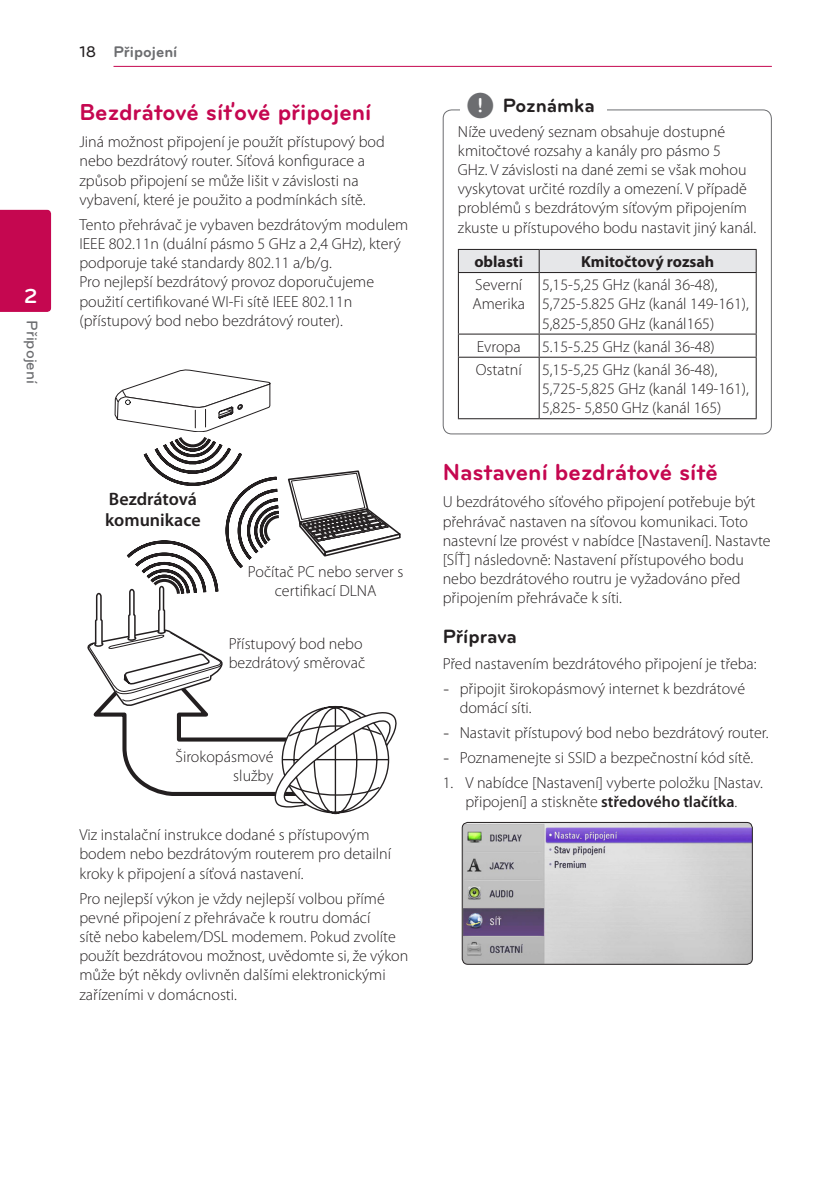
<style>
.page{position:relative;width:840px;height:1191px;background:#fff}
.page>*{position:absolute;margin:0;border:0;box-sizing:border-box;transform-origin:0 0}
.Title_2{font:700 24px "Bryant LG";color:#c50750}
.t1{font:700 21px "Bryant LG";color:#fff}
.Title_3{font:700 20px "Bryant LG";color:#231f20}
.t2{font:600 18px/21.6px "Myriad Pro";color:#231f20}
.Content_text_Light{font:300 16px/19.2px "Myriad Pro";color:#231f20}
.Content_text_HYP{font:300 16px/19.2px "Myriad Pro";color:#231f20}
.Content_text_Num{font:300 16px/19.2px "Myriad Pro";color:#231f20;text-align:center}
.t3{font:700 16px "Myriad Pro";color:#231f20}
.t4{font:700 16px "Bryant LG";color:#6c6d70}
.t5{font:500 16px "Bryant LG";color:#6c6d70}
.s1{font-weight:500;color:#231f20}
.s2{font-family:"UPSYS Common";font-weight:400;font-size:30px;color:#6c6d70}
.s3{font-family:"Bryant LG";font-weight:400}
.s4{font-weight:600}
</style>
<div class="page">
<hr style="left:113px;top:66px;width:658px;height:1px;background:#c50750">
<div style="left:0;top:210px;width:51px;height:102px;background:#c50750"></div>
<svg style="left:87px;top:370px;width:313px;height:444px"></svg>
<hr style="left:457px;top:272px;width:82px;height:1px;background:#231f20">
<hr style="left:539px;top:272px;width:217px;height:1px;background:#231f20">
<hr style="left:538px;top:273px;width:1px;height:60px;background:#231f20">
<hr style="left:457px;top:333px;width:82px;height:1px;background:#231f20">
<hr style="left:539px;top:333px;width:217px;height:1px;background:#231f20">
<svg style="left:538px;top:334px;width:1px;height:23px"></svg>
<hr style="left:457px;top:357px;width:82px;height:1px;background:#231f20">
<hr style="left:539px;top:357px;width:217px;height:1px;background:#231f20">
<hr style="left:538px;top:358px;width:1px;height:60px;background:#231f20">
<hr style="left:457px;top:418px;width:82px;height:1px;background:#231f20">
<hr style="left:539px;top:418px;width:217px;height:1px;background:#231f20">
<div style="left:457px;top:249px;width:299px;height:23px;background:#e6e7e9"></div>
<hr style="left:457px;top:273px;width:1px;height:60px;background:#231f20">
<hr style="left:755px;top:273px;width:1px;height:60px;background:#231f20">
<svg style="left:457px;top:334px;width:1px;height:23px"></svg>
<svg style="left:755px;top:334px;width:1px;height:23px"></svg>
<hr style="left:457px;top:358px;width:1px;height:60px;background:#231f20">
<hr style="left:755px;top:358px;width:1px;height:60px;background:#231f20">
<div style="left:442px;top:109px;width:329px;height:325px;border:1px solid #6c6d70;border-radius:9px"></div>
<div style="left:460px;top:102px;width:147px;height:20px;background:#fff"></div>
<img style="left:463px;top:822px;width:289px;height:142px">
<div style="left:461px;top:822px;width:291px;height:142px;border:1px solid #231f20;border-radius:6px"></div>
<h2 class="t1" style="left:24px;top:283px;width:15px">2</h2>
<p class="t5" style="left:42px;top:320px;width:65px;rotate:90deg">Připojení</p>
<p class="t4" style="left:79px;top:42px;width:99px"><span class="s1">18</span> Připojení</p>
<p class="Title_2" style="left:79px;top:97px;width:293px">Bezdrátové síťové připojení</p>
<p class="Content_text_Light" style="left:79px;top:132px;width:307px">Jiná možnost připojení je použít přístupový bod nebo bezdrátový router. Síťová konfigurace a způsob připojení se může lišit v závislosti na vybavení, které je použito a podmínkách sítě.</p>
<p class="Content_text_Light" style="left:79px;top:215px;width:330px">Tento přehrávač je vybaven bezdrátovým modulem IEEE 802.11n (duální pásmo 5 GHz a 2,4 GHz), který podporuje také standardy 802.11 a/b/g.<br>Pro nejlepší bezdrátový provoz doporučujeme použití certifikované WI-Fi sítě IEEE 802.11n (přístupový bod nebo bezdrátový router).</p>
<p class="t2" style="left:105px;top:487px;width:97px">Bezdrátová komunikace</p>
<p class="Content_text_Light" style="left:248px;top:561px;width:157px;text-align:center">Počítač PC nebo server s certifikací DLNA</p>
<p class="Content_text_Light" style="left:229px;top:634px;width:138px">Přístupový bod nebo bezdrátový směrovač</p>
<p class="Content_text_Light" style="left:175px;top:746px;width:99px;text-align:right">Širokopásmové služby</p>
<p class="Content_text_Light" style="left:79px;top:825px;width:313px">Viz instalační instrukce dodané s přístupovým bodem nebo bezdrátovým routerem pro detailní kroky k připojení a síťová nastavení.</p>
<p class="Content_text_Light" style="left:79px;top:888px;width:330px">Pro nejlepší výkon je vždy nejlepší volbou přímé pevné připojení z přehrávače k routru domácí<br>sítě nebo kabelem/DSL modemem. Pokud zvolíte použít bezdrátovou možnost, uvědomte si, že výkon může být někdy ovlivněn dalšími elektronickými zařízeními v domácnosti.</p>
<p class="Title_3" style="left:466px;top:93px;width:130px"><span class="s2">,</span> Poznámka</p>
<p class="Content_text_Light" style="left:457px;top:121px;width:300px">Níže uvedený seznam obsahuje dostupné kmitočtové rozsahy a kanály pro pásmo 5<br>GHz. V závislosti na dané zemi se však mohou vyskytovat určité rozdíly a omezení. V případě problémů s bezdrátovým síťovým připojením zkuste u přístupového bodu nastavit jiný kanál.</p>
<p class="t3" style="left:474px;top:251px;width:50px">oblasti</p>
<p class="t3" style="left:580px;top:251px;width:135px">Kmitočtový rozsah</p>
<p class="Content_text_Light" style="left:472px;top:275px;width:54px">Severní<br>Amerika</p>
<p class="Content_text_Light" style="left:541px;top:275px;width:208px">5,15-5,25 GHz (kanál 36-48),<br>5,725-5.825 GHz (kanál 149-161),<br>5,825-5,850 GHz (kanál165)</p>
<p class="Content_text_Light" style="left:476px;top:337px;width:45px">Evropa</p>
<p class="Content_text_Light" style="left:541px;top:337px;width:174px">5.15-5.25 GHz (kanál 36-48)</p>
<p class="Content_text_Light" style="left:475px;top:360px;width:47px">Ostatní</p>
<p class="Content_text_Light" style="left:541px;top:360px;width:208px">5,15-5,25 GHz (kanál 36-48),<br>5,725-5,825 GHz (kanál 149-161),<br>5,825- 5,850 GHz (kanál 165)</p>
<p class="Title_2" style="left:442px;top:457px;width:277px">Nastavení bezdrátové sítě</p>
<p class="Content_text_Light" style="left:442px;top:492px;width:329px">U bezdrátového síťového připojení potřebuje být přehrávač nastaven na síťovou komunikaci. Toto nastevní lze provést v nabídce [Nastavení]. Nastavte [SÍŤ] následovně: Nastavení přístupového bodu nebo bezdrátového routru je vyžadováno před připojením přehrávače k síti.</p>
<p class="Title_3" style="left:442px;top:624px;width:76px">Příprava</p>
<p class="Content_text_Light" style="left:442px;top:654px;width:315px">Před nastavením bezdrátového připojení je třeba:</p>
<p class="Content_text_HYP" style="left:459px;top:679px;width:287px;text-indent:-17px"><span class="s3">-</span> připojit širokopásmový internet k bezdrátové domácí síti.</p>
<p class="Content_text_HYP" style="left:442px;top:723px;width:327px"><span class="s3">-</span> Nastavit přístupový bod nebo bezdrátový router.</p>
<p class="Content_text_HYP" style="left:442px;top:748px;width:312px"><span class="s3">-</span> Poznamenejte si SSID a bezpečnostní kód sítě.</p>
<p class="Content_text_Num" style="left:442px;top:773px;width:321px">1. V nabídce [Nastavení] vyberte položku [Nastav. připojení] a stiskněte <span class="s4">středového tlačítka</span>.</p>
</div>
